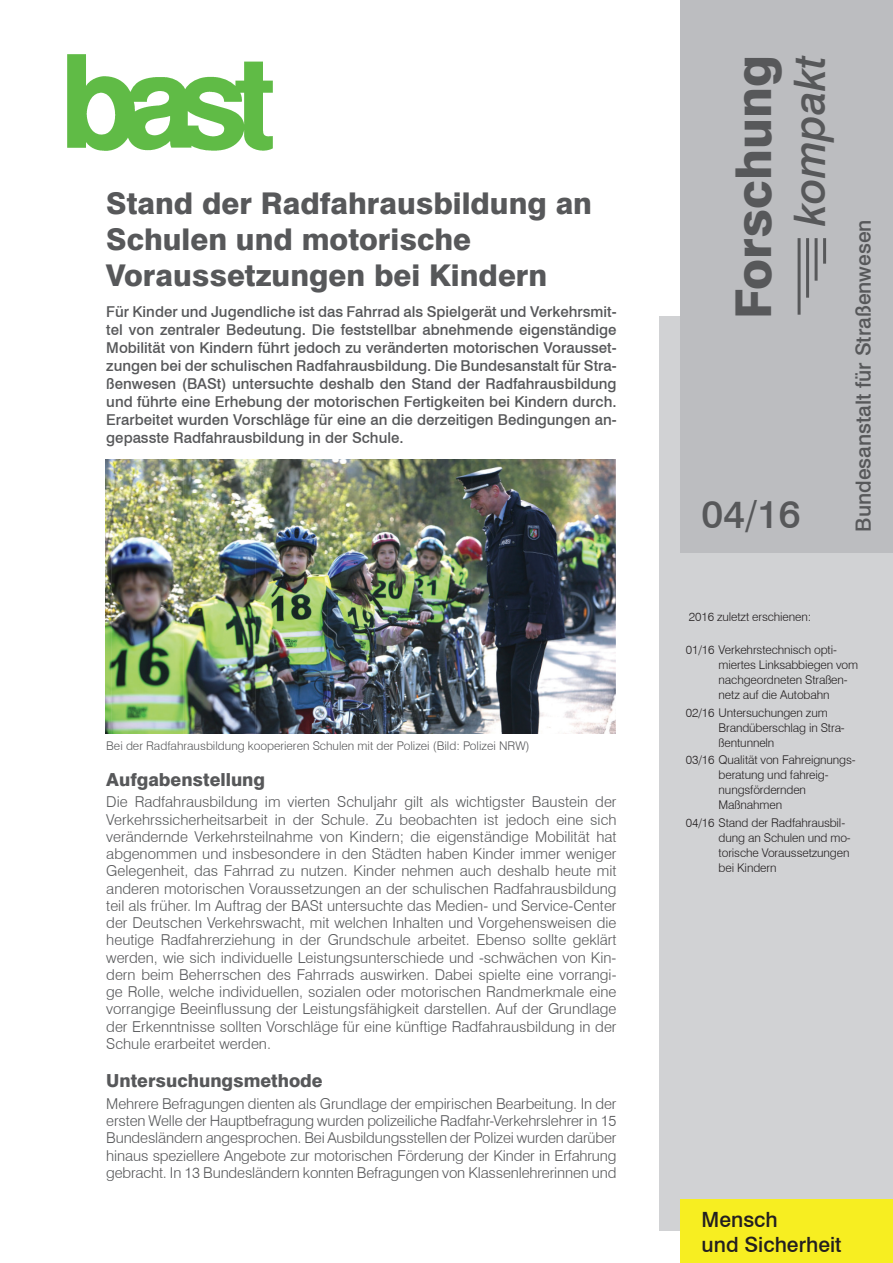
<style>
.page{position:relative;width:893px;height:1263px;background:#fff}
.page>*{position:absolute;margin:0;border:0;box-sizing:border-box;transform-origin:0 0}
.t1{font:800 49.5px "Swiss 721 BT";color:#57585a}
.t2{font:italic 500 43.5px "Swiss 721 BT";color:#57585a}
.t3{font:500 39px "Swiss 721 BT";color:#57585a}
.t4{font:800 30px/36px "Swiss 721 BT";color:#57585a}
.t5{font:500 21px "Swiss 721 BT";color:#57585a}
.t6{font:500 21px/25.2px "Swiss 721 BT";color:#231f20}
.t7{font:800 18px "Swiss 721 BT";color:#57585a}
.t8{font:300 15px/17.2px "Swiss 721 BT";letter-spacing:-.005em;color:#57585a;text-align:justify}
.t9{font:500 15px/18px "Swiss 721 BT";color:#57585a;text-align:justify}
.t10{font:300 12px/15px "Swiss 721 BT";letter-spacing:-.01em;color:#231f20}
.t11{font:300 12px "Swiss 721 BT";color:#57585a}
</style>
<div class="page">
<div style="left:659px;top:317px;width:234px;height:914px;background:#d1d2d4"></div>
<div style="left:680px;top:0;width:213px;height:553px;background:#bcbdc0"></div>
<hr style="left:798px;top:238px;width:3px;height:77px;background:#57585a">
<hr style="left:815px;top:238px;width:3px;height:43px;background:#57585a">
<hr style="left:806px;top:238px;width:3px;height:60px;background:#57585a">
<hr style="left:823px;top:238px;width:3px;height:26px;background:#57585a">
<div style="left:680px;top:1199px;width:213px;height:64px;background:#f7ee21"></div>
<img style="left:67px;top:54px;width:205px;height:96px">
<img style="left:106px;top:459px;width:510px;height:275px">
<h3 class="t4" style="left:106px;top:185px;width:487px">Stand der Radfahrausbildung an<br>Schulen und motorische<br>Voraussetzungen bei Kindern</h3>
<p class="t9" style="left:106px;top:302px;width:512px">Für Kinder und Jugendliche ist das Fahrrad als Spielgerät und Verkehrsmit&shy;tel von zentraler Bedeutung. Die feststellbar abnehmende eigenständige Mobilität von Kindern führt jedoch zu veränderten motorischen Vorausset&shy;zungen bei der schulischen Radfahrausbildung. Die Bundesanstalt für Stra&shy;ßenwesen (BASt) untersuchte deshalb den Stand der Radfahrausbildung und führte eine Erhebung der motorischen Fertigkeiten bei Kindern durch.<br>Erarbeitet wurden Vorschläge für eine an die derzeitigen Bedingungen an&shy;gepasste Radfahrausbildung in der Schule.</p>
<p class="t11" style="left:106px;top:739px;width:425px">Bei der Radfahrausbildung kooperieren Schulen mit der Polizei (Bild: Polizei NRW)</p>
<p class="t7" style="left:106px;top:768px;width:160px">Aufgabenstellung</p>
<p class="t8" style="left:106px;top:793px;width:512px">Die Radfahrausbildung im vierten Schuljahr gilt als wichtigster Baustein der Verkehrssicherheitsarbeit in der Schule. Zu beobachten ist jedoch eine sich verändernde Verkehrsteilnahme von Kindern; die eigenständige Mobilität hat abgenommen und insbesondere in den Städten haben Kinder immer weniger Gelegenheit, das Fahrrad zu nutzen. Kinder nehmen auch deshalb heute mit anderen motorischen Voraussetzungen an der schulischen Radfahrausbildung teil als früher. Im Auftrag der BASt untersuchte das Medien- und Service-Center der Deutschen Verkehrswacht, mit welchen Inhalten und Vorgehensweisen die heutige Radfahrerziehung in der Grundschule arbeitet. Ebenso sollte geklärt werden, wie sich individuelle Leistungsunterschiede und -schwächen von Kin&shy;dern beim Beherrschen des Fahrrads auswirken. Dabei spielte eine vorrangi&shy;ge Rolle, welche individuellen, sozialen oder motorischen Randmerkmale eine vorrangige Beeinflussung der Leistungsfähigkeit darstellen. Auf der Grundlage der Erkenntnisse sollten Vorschläge für eine künftige Radfahrausbildung in der Schule erarbeitet werden.</p>
<p class="t7" style="left:106px;top:1070px;width:218px">Untersuchungsmethode</p>
<p class="t8" style="left:106px;top:1095px;width:512px">Mehrere Befragungen dienten als Grundlage der empirischen Bearbeitung. In der ersten Welle der Hauptbefragung wurden polizeiliche Radfahr-Verkehrslehrer in 15<br>Bundesländern angesprochen. Bei Ausbildungsstellen der Polizei wurden darüber hinaus speziellere Angebote zur motorischen Förderung der Kinder in Erfahrung gebracht. In 13 Bundesländern konnten Befragungen von Klassenlehrerinnen und</p>
<h1 class="t1" style="left:724px;top:319px;width:265px;rotate:-90deg">Forschung</h1>
<h2 class="t2" style="left:783px;top:226px;width:172px;rotate:-90deg">kompakt</h2>
<h3 class="t3" style="left:702px;top:491px;width:100px">04/16</h3>
<h3 class="t5" style="left:850px;top:531px;width:314px;rotate:-90deg">Bundesanstalt für Straßenwesen</h3>
<p class="t10" style="left:689px;top:610px;width:124px">2016 zuletzt erschienen:</p>
<p class="t10" style="left:719px;top:642px;width:141px;text-indent:-33px">01/16 Verkehrstechnisch opti&shy;miertes Linksabbiegen vom nachgeordneten Straßen&shy;netz auf die Autobahn</p>
<p class="t10" style="left:719px;top:705px;width:128px;text-indent:-33px">02/16 Untersuchungen zum<br>Brandüberschlag in Stra&shy;ßentunneln</p>
<p class="t10" style="left:719px;top:752px;width:139px;text-indent:-33px">03/16 Qualität von Fahreignungs&shy;beratung und fahreig&shy;nungsfördernden<br>Maßnahmen</p>
<p class="t10" style="left:719px;top:815px;width:134px;text-indent:-33px">04/16 Stand der Radfahrausbil&shy;dung an Schulen und mo&shy;torische Voraussetzungen bei Kindern</p>
<h3 class="t6" style="left:702px;top:1206px;width:141px">Mensch<br>und Sicherheit</h3>
</div>
